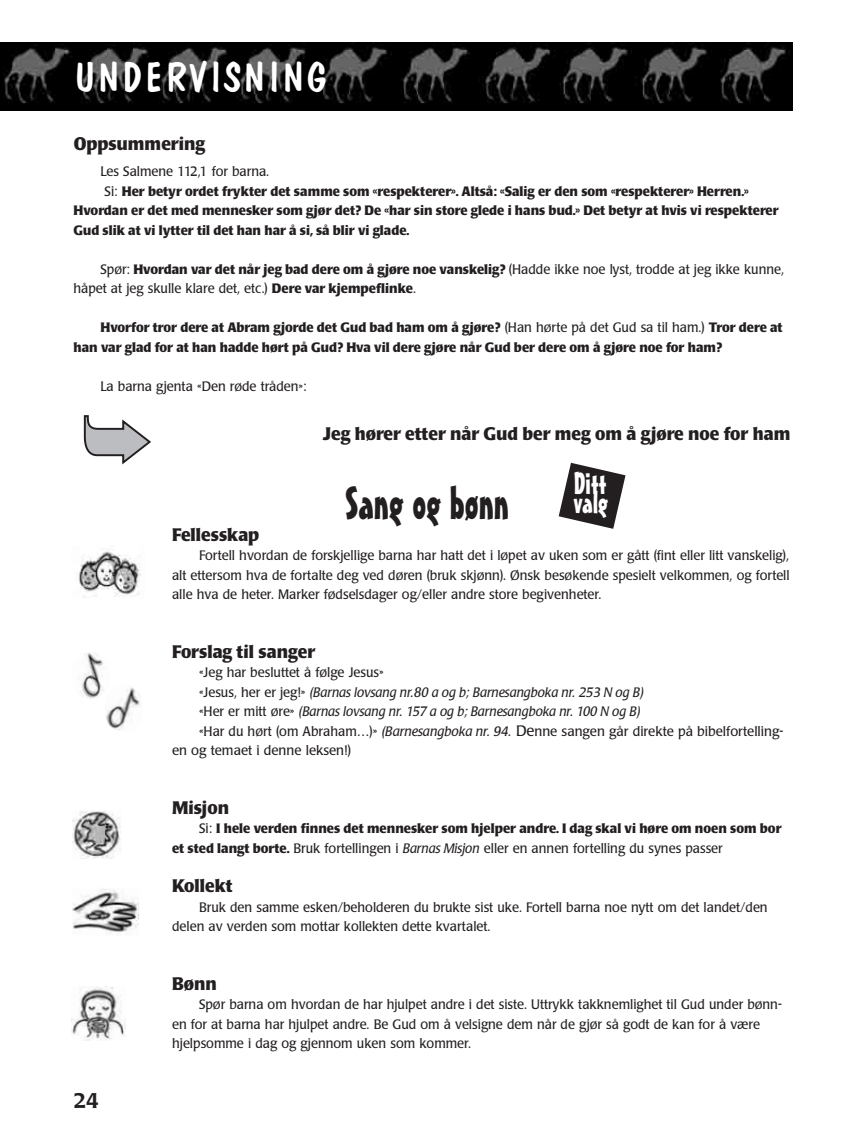
<style>
.page{position:relative;width:864px;height:1148px;background:#fff}
.page>*{position:absolute;margin:0;border:0;box-sizing:border-box;transform-origin:0 0}
.t1{font:45px "Mister Earl BT";color:#231f20}
.t2{font:42px "Dom Casual";letter-spacing:.025em;color:#fff}
.t3{font:30px "Mister Earl BT";color:#fff}
.t4{font:500 21px "Poppl Laudatio";color:#231f20}
.t5{font:700 18px "Poppl Laudatio";color:#231f20;scale:.95 1}
.t6{font:13.5px/19.5px "Poppl Laudatio";color:#231f20;scale:.95 1}
.t7{font:700 13.5px/19.5px "Poppl Laudatio";color:#231f20;scale:.95 1}
.t8{font:italic 13.5px "Poppl Laudatio";color:#231f20;scale:.95 1}
.t9{font:13.5px "Poppl Laudatio";color:#231f20}
.s1{font-weight:400}
.s2{font-weight:700}
.s3{font-style:normal}
.s4{font-style:italic}
.s5{font-size:15px}
.s6{font-weight:400;font-style:italic}
</style>
<div class="page">
<img style="left:0;top:43px;width:792px;height:68px">
<img style="left:79px;top:551px;width:62px;height:47px">
<img style="left:72px;top:652px;width:38px;height:47px;border-radius:19px">
<img style="left:72px;top:811px;width:49px;height:48px">
<img style="left:72px;top:888px;width:67px;height:47px">
<img style="left:72px;top:986px;width:54px;height:54px">
<img style="left:105px;top:685px;width:38px;height:47px;border-radius:19px">
<svg style="left:559px;top:463px;width:67px;height:66px"></svg>
<svg style="left:83px;top:415px;width:68px;height:50px"></svg>
<h2 class="t2" style="left:73px;top:61px;width:256px">UNDERVISNING</h2>
<h3 class="t5" style="left:74px;top:136px;width:140px">Oppsummering</h3>
<p class="t6" style="left:100px;top:163px;width:179px">Les Salmene 112,1 for barna.</p>
<p class="t7" style="left:105px;top:182px;width:679px"><span class="s1">Si:</span> Her betyr ordet frykter det samme som «respekterer». Altså: «Salig er den som «respekterer» Herren.»</p>
<p class="t7" style="left:73px;top:202px;width:744px">Hvordan er det med mennesker som gjør det? De «har sin store glede i hans bud.» Det betyr at hvis vi respekterer</p>
<p class="t7" style="left:73px;top:221px;width:355px">Gud slik at vi lytter til det han har å si, så blir vi glade.</p>
<p class="t6" style="left:73px;top:260px;width:750px;text-indent:27px">Spør: <span class="s2">Hvordan var det når jeg bad dere om å gjøre noe vanskelig?</span> (Hadde ikke noe lyst, trodde at jeg ikke kunne, håpet at jeg skulle klare det, etc.) <span class="s2">Dere var kjempeflinke</span>.</p>
<p class="t7" style="left:73px;top:319px;width:748px;text-indent:27px">Hvorfor tror dere at Abram gjorde det Gud bad ham om å gjøre? <span class="s1">(Han hørte på det Gud sa til ham.)</span> Tror dere at han var glad for at han hadde hørt på Gud? Hva vil dere gjøre når Gud ber dere om å gjøre noe for ham?</p>
<p class="t6" style="left:100px;top:377px;width:219px">La barna gjenta «Den røde tråden»:</p>
<h3 class="t5" style="left:323px;top:426px;width:494px">Jeg hører etter når Gud ber meg om å gjøre noe for ham</h3>
<h3 class="t3" style="left:574px;top:471px;width:34px">Ditt</h3>
<h3 class="t3" style="left:574px;top:491px;width:36px">valg</h3>
<h1 class="t1" style="left:345px;top:485px;width:166px">Sang og bønn</h1>
<h3 class="t5" style="left:172px;top:527px;width:93px">Fellesskap</h3>
<p class="t6" style="left:172px;top:547px;width:652px;text-align:justify;text-indent:27px">Fortell hvordan de forskjellige barna har hatt det i løpet av uken som er gått (fint eller litt vanskelig), alt ettersom hva de fortalte deg ved døren (bruk skjønn). Ønsk besøkende spesielt velkommen, og fortell alle hva de heter. Marker fødselsdager og/eller andre store begivenheter.</p>
<h3 class="t5" style="left:172px;top:644px;width:152px">Forslag til sanger</h3>
<p class="t6" style="left:199px;top:664px;width:196px">«Jeg har besluttet å følge Jesus»</p>
<p class="t8" style="left:199px;top:687px;width:470px"><span class="s3">«Jesus, her er jeg!»</span> (Barnas lovsang nr.80 a og b; Barnesangboka nr. 253 N og B)</p>
<p class="t8" style="left:199px;top:706px;width:466px"><span class="s3">«Her er mitt øre»</span> (Barnas lovsang nr. 157 a og b; Barnesangboka nr. 100 N og B)</p>
<p class="t6" style="left:199px;top:723px;width:616px">«Har du hørt (om Abraham…)» <span class="s4">(Barnesangboka nr. 94.</span> <span class="s5">De</span>nne sangen går direkte på bibelfortelling-</p>
<p class="t9" style="left:172px;top:745px;width:180px">en og temaet i denne leksen!)</p>
<h3 class="t5" style="left:172px;top:800px;width:61px">Misjon</h3>
<p class="t7" style="left:172px;top:820px;width:643px;text-indent:27px"><span class="s1">Si:</span> I hele verden finnes det mennesker som hjelper andre. I dag skal vi høre om noen som bor et sted langt borte. <span class="s1">Bruk fortellingen i</span> <span class="s6">Barnas Misjon</span> <span class="s1">eller en annen fortelling du synes passer</span></p>
<h3 class="t5" style="left:172px;top:878px;width:65px">Kollekt</h3>
<p class="t6" style="left:172px;top:898px;width:628px;text-indent:27px">Bruk den samme esken/beholderen du brukte sist uke. Fortell barna noe nytt om det landet/den delen av verden som mottar kollekten dette kvartalet.</p>
<h3 class="t4" style="left:73px;top:1092px;width:27px">24</h3>
<h3 class="t5" style="left:172px;top:975px;width:49px">Bønn</h3>
<p class="t6" style="left:172px;top:996px;width:643px;text-indent:27px">Spør barna om hvordan de har hjulpet andre i det siste. Uttrykk takknemlighet til Gud under bønn&shy;en for at barna har hjulpet andre. Be Gud om å velsigne dem når de gjør så godt de kan for å være hjelpsomme i dag og gjennom uken som kommer.</p>
</div>
